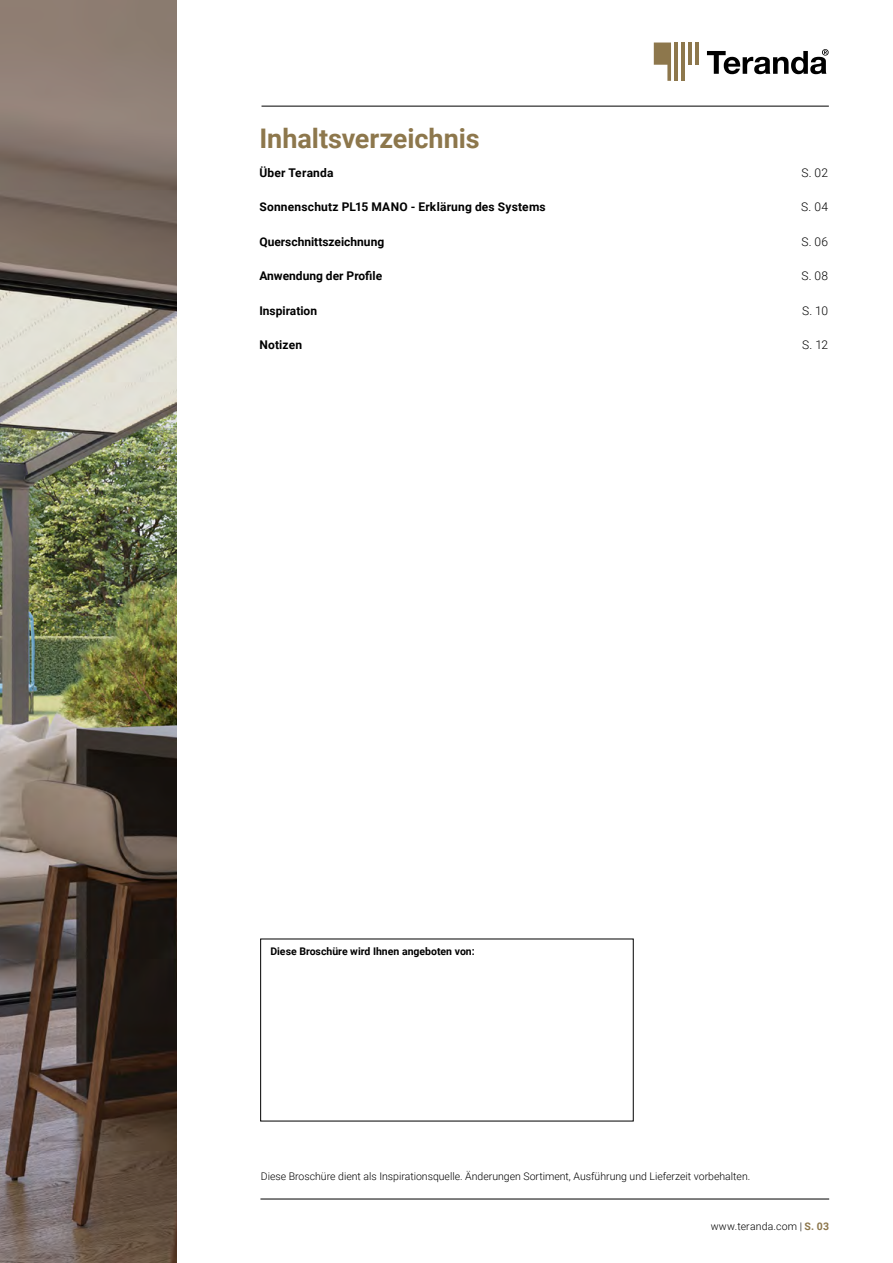
<style>
.page{position:relative;width:893px;height:1263px;background:#fff}
.page>*{position:absolute;margin:0;border:0;box-sizing:border-box;transform-origin:0 0}
.t1{font:700 27px "Roboto";color:#8d774c}
.t2{font:700 12px "Roboto";color:#000}
.t3{font:700 12px "Roboto";letter-spacing:.02em;color:#000}
.t4{font:300 12px "Roboto";letter-spacing:.025em;color:#000}
.t5{font:300 10.5px "Roboto";color:#000}
.t6{font:700 10.5px "Roboto";color:#000}
.t7{font:300 10.5px "Roboto";letter-spacing:.02em;color:#000}
.s1{font-weight:700;color:#8d774c}
</style>
<div class="page">
<hr style="left:261px;top:106px;width:568px;height:1px;background:#000">
<hr style="left:260px;top:1199px;width:569px;height:1px;background:#000">
<svg style="left:654px;top:43px;width:17px;height:38px"></svg>
<hr style="left:674px;top:43px;width:4px;height:38px;background:#8d774c">
<hr style="left:681px;top:43px;width:4px;height:38px;background:#8d774c">
<hr style="left:688px;top:43px;width:3px;height:22px;background:#8d774c">
<hr style="left:695px;top:43px;width:3px;height:22px;background:#8d774c">
<svg style="left:707px;top:49px;width:122px;height:25px"></svg>
<img style="left:0;top:0;width:176px;height:1263px">
<h1 class="t1" style="left:259px;top:119px;width:222px">Inhaltsverzeichnis</h1>
<p class="t3" style="left:259px;top:164px;width:76px">Über Teranda</p>
<p class="t4" style="left:801px;top:164px;width:28px">S. 02</p>
<p class="t3" style="left:259px;top:199px;width:288px">Sonnenschutz PL15 MANO - Erklärung des Systems</p>
<p class="t4" style="left:801px;top:199px;width:28px">S. 04</p>
<p class="t2" style="left:259px;top:233px;width:126px">Querschnittszeichnung</p>
<p class="t4" style="left:801px;top:233px;width:28px">S. 06</p>
<p class="t2" style="left:259px;top:268px;width:124px">Anwendung der Profile</p>
<p class="t4" style="left:801px;top:268px;width:28px">S. 08</p>
<p class="t2" style="left:259px;top:302px;width:59px">Inspiration</p>
<p class="t4" style="left:802px;top:302px;width:28px">S. 10</p>
<p class="t2" style="left:259px;top:337px;width:44px">Notizen</p>
<p class="t4" style="left:802px;top:337px;width:27px">S. 12</p>
<p class="t6" style="left:270px;top:944px;width:206px">Diese Broschüre wird Ihnen angeboten von:</p>
<p class="t5" style="left:261px;top:1169px;width:491px">Diese Broschüre dient als Inspirationsquelle. Änderungen Sortiment, Ausführung und Lieferzeit vorbehalten.</p>
<p class="t7" style="left:711px;top:1219px;width:120px">www.teranda.com | <span class="s1">S. 03</span></p>
</div>
